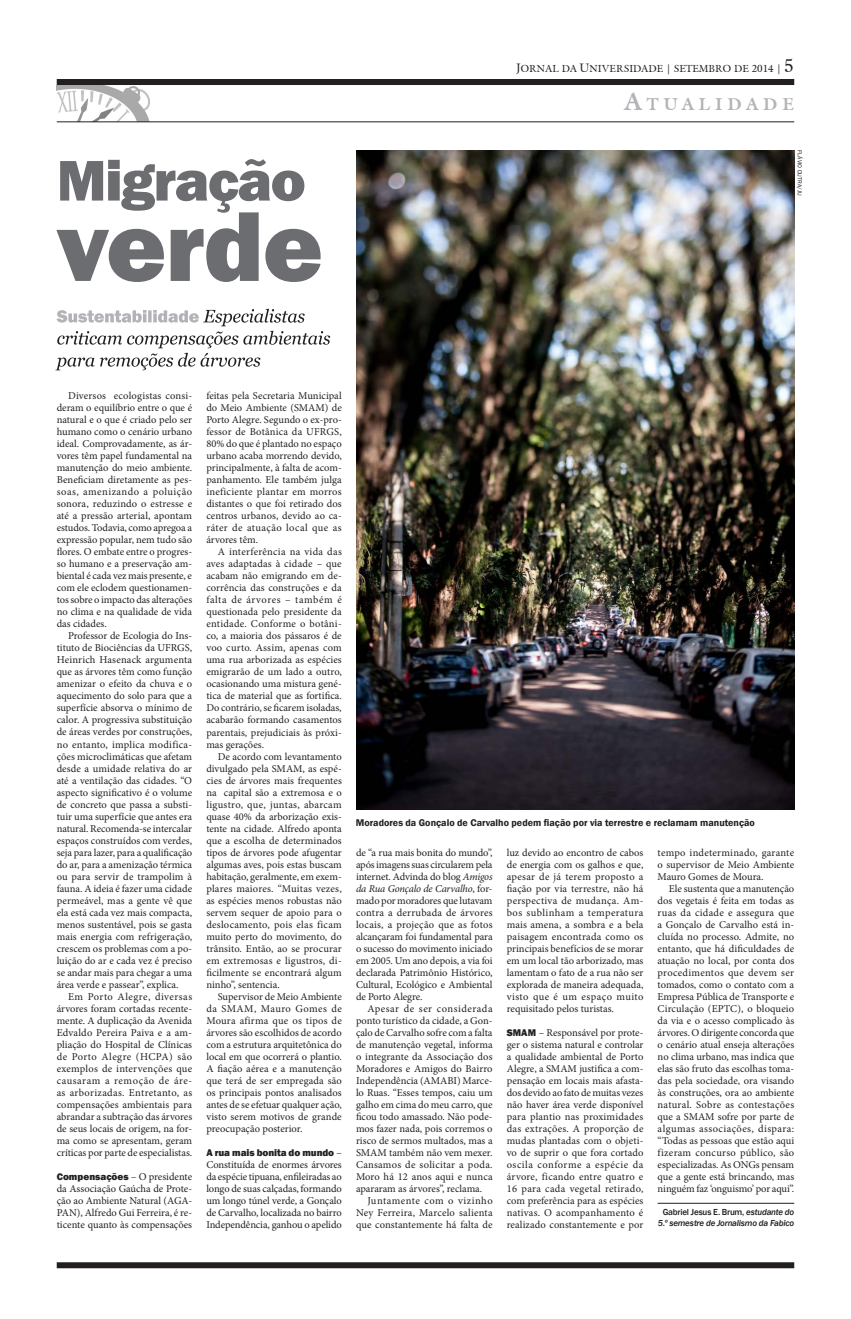
<style>
.page{position:relative;width:851px;height:1319px;background:#fff}
.page>*{position:absolute;margin:0;border:0;box-sizing:border-box;transform-origin:0 0}
.Título_Principal_72{font:800 102.7px "Franklin Gothic";letter-spacing:-.01em;color:#6c6d70}
.Título_Principal_72-2{font:800 59.2px "Franklin Gothic";letter-spacing:-.025em;color:#6c6d70}
.Editoria{font:700 16.8px "Galliard IT Cby BT";letter-spacing:.285em;color:#b2b3b7}
.Texto_Minion_padrão{font:10.5px/12px "Minion Pro";color:#231f20;text-align:justify}
.Entretítulo{font:10.5px/12px "Minion Pro";color:#231f20;text-align:justify}
.Legenda_Foto{font:600 10px "Franklin Gothic";color:#231f20}
.Entretítulo-2{font:800 10px "Franklin Gothic";letter-spacing:-.01em;color:#231f20}
.t1{font:10px "Galliard IT Cby BT";color:#231f20}
.Assinatura_Estagiári{font:italic 500 9px/11px "Franklin Gothic";letter-spacing:-.025em;color:#231f20;text-align:center}
.Crédito_Foto{font:6px "Franklin Gothic";color:#231f20}
.s1{font-size:12px}
.s2{font-size:18px}
.s3{font-size:24px}
.s4{font-family:"Minion Pro";font-weight:400;font-size:10.5px}
.s5{font-style:italic}
.s6{font-family:"Franklin Gothic";font-weight:800;font-size:10px}
.s7{font-style:normal}
</style>
<div class="page">
<img style="left:57px;top:85px;width:104px;height:37px">
<svg style="left:55px;top:309px;width:275px;height:61px"></svg>
<hr style="left:57px;top:122px;width:737px;height:1px;background:#231f20">
<div style="left:57px;top:79px;width:737px;height:6px;background:#231f20"></div>
<svg style="left:57px;top:1262px;width:737px;height:5px;background:#2e2a2b"></svg>
<img style="left:356px;top:150px;width:438px;height:658px">
<hr style="left:657px;top:1202px;width:137px;height:1px;background:#231f20">
<p class="Título_Principal_72-2" style="left:57px;top:142px;width:250px">Migração</p>
<p class="Título_Principal_72" style="left:57px;top:180px;width:268px">verde</p>
<p class="t1" style="left:516px;top:62px;width:279px"><span class="s1">J</span>ORNAL DA <span class="s1">U</span>NIVERSIDADE | SETEMBRO DE 2014 | <span class="s2">5</span></p>
<p class="Editoria" style="left:623px;top:93px;width:172px"><span class="s3">A</span>TUALIDADE</p>
<p class="Crédito_Foto" style="left:803px;top:150px;width:47px;rotate:90deg">FLÁVIO DUTRA/JU</p>
<p class="Texto_Minion_padrão" style="left:57px;top:390px;width:137px;text-indent:11px">Diversos ecologistas consi&shy;deram o equilíbrio entre o que é natural e o que é criado pelo ser humano como o cenário urbano ideal. Comprovadamente, as ár&shy;vores têm papel fundamental na manutenção do meio ambiente.<br>Beneficiam diretamente as pes&shy;soas, amenizando a poluição sonora, reduzindo o estresse e até a pressão arterial, apontam estudos. Todavia, como apregoa a expressão popular, nem tudo são flores. O embate entre o progres&shy;so humano e a preservação am&shy;biental é cada vez mais presente, e com ele eclodem questionamen&shy;tos sobre o impacto das alterações no clima e na qualidade de vida das cidades.</p>
<p class="Texto_Minion_padrão" style="left:57px;top:630px;width:137px;text-indent:11px">Professor de Ecologia do Ins&shy;tituto de Biociências da UFRGS, Heinrich Hasenack argumenta que as árvores têm como função amenizar o efeito da chuva e o aquecimento do solo para que a superfície absorva o mínimo de calor. A progressiva substituição de áreas verdes por construções, no entanto, implica modifica&shy;ções microclimáticas que afetam desde a umidade relativa do ar até a ventilação das cidades. “O aspecto significativo é o volume de concreto que passa a substi&shy;tuir uma superfície que antes era natural. Recomenda-se intercalar espaços construídos com verdes, seja para lazer, para a qualificação do ar, para a amenização térmica ou para servir de trampolim à fauna. A ideia é fazer uma cidade permeável, mas a gente vê que ela está cada vez mais compacta, menos sustentável, pois se gasta mais energia com refrigeração, crescem os problemas com a po&shy;luição do ar e cada vez é preciso se andar mais para chegar a uma área verde e passear”, explica.</p>
<p class="Texto_Minion_padrão" style="left:57px;top:990px;width:137px;text-indent:11px">Em Porto Alegre, diversas árvores foram cortadas recente&shy;mente. A duplicação da Avenida Edvaldo Pereira Paiva e a am&shy;pliação do Hospital de Clínicas de Porto Alegre (HCPA) são exemplos de intervenções que causaram a remoção de áre&shy;as arborizadas. Entretanto, as compensações ambientais para abrandar a subtração das árvores de seus locais de origem, na for&shy;ma como se apresentam, geram críticas por parte de especialistas.</p>
<p class="Entretítulo-2" style="left:57px;top:1169px;width:137px">Compensações <span class="s4">– O presidente</span></p>
<p class="Entretítulo" style="left:57px;top:1182px;width:137px">da Associação Gaúcha de Prote&shy;ção ao Ambiente Natural (AGA-PAN), Alfredo Gui Ferreira, é re&shy;ticente quanto às compensações</p>
<p class="Entretítulo" style="left:206px;top:390px;width:137px">feitas pela Secretaria Municipal do Meio Ambiente (SMAM) de Porto Alegre. Segundo o ex-pro&shy;fessor de Botânica da UFRGS, 80% do que é plantado no espaço urbano acaba morrendo devido, principalmente, à falta de acom&shy;panhamento. Ele também julga ineficiente plantar em morros distantes o que foi retirado dos centros urbanos, devido ao ca&shy;ráter de atuação local que as árvores têm.</p>
<p class="Texto_Minion_padrão" style="left:206px;top:546px;width:137px;text-indent:11px">A interferência na vida das aves adaptadas à cidade – que acabam não emigrando em de&shy;corrência das construções e da falta de árvores – também é questionada pelo presidente da entidade. Conforme o botâni&shy;co, a maioria dos pássaros é de voo curto. Assim, apenas com uma rua arborizada as espécies emigrarão de um lado a outro, ocasionando uma mistura gené&shy;tica de material que as fortifica.<br>Do contrário, se ficarem isoladas, acabarão formando casamentos parentais, prejudiciais às próxi&shy;mas gerações.</p>
<p class="Texto_Minion_padrão" style="left:206px;top:750px;width:137px;text-indent:11px">De acordo com levantamento divulgado pela SMAM, as espé&shy;cies de árvores mais frequentes na capital são a extremosa e o ligustro, que, juntas, abarcam quase 40% da arborização exis&shy;tente na cidade. Alfredo aponta que a escolha de determinados tipos de árvores pode afugentar algumas aves, pois estas buscam habitação, geralmente, em exem&shy;plares maiores. “Muitas vezes, as espécies menos robustas não servem sequer de apoio para o deslocamento, pois elas ficam muito perto do movimento, do trânsito. Então, ao se procurar em extremosas e ligustros, di&shy;ficilmente se encontrará algum ninho”, sentencia.</p>
<p class="Texto_Minion_padrão" style="left:206px;top:990px;width:137px;text-indent:11px">Supervisor de Meio Ambiente da SMAM, Mauro Gomes de Moura afirma que os tipos de árvores são escolhidos de acordo com a estrutura arquitetônica do local em que ocorrerá o plantio.<br>A fiação aérea e a manutenção que terá de ser empregada são os principais pontos analisados antes de se efetuar qualquer ação, visto serem motivos de grande preocupação posterior.</p>
<p class="Entretítulo-2" style="left:206px;top:1145px;width:137px">A rua mais bonita do mundo <span class="s4">–</span></p>
<p class="Entretítulo" style="left:206px;top:1158px;width:137px">Constituída de enormes árvores da espécie tipuana, enfileiradas ao longo de suas calçadas, formando um longo túnel verde, a Gonçalo de Carvalho, localizada no bairro Independência, ganhou o apelido</p>
<p class="Legenda_Foto" style="left:356px;top:816px;width:400px">Moradores da Gonçalo de Carvalho pedem fiação por via terrestre e reclamam manutenção</p>
<p class="Entretítulo" style="left:356px;top:846px;width:138px">de “a rua mais bonita do mundo”, após imagens suas circularem pela internet. Advinda do blog <span class="s5">Amigos da Rua Gonçalo de Carvalho</span>, for&shy;mado por moradores que lutavam contra a derrubada de árvores locais, a projeção que as fotos alcançaram foi fundamental para o sucesso do movimento iniciado em 2005. Um ano depois, a via foi declarada Patrimônio Histórico, Cultural, Ecológico e Ambiental de Porto Alegre.</p>
<p class="Texto_Minion_padrão" style="left:356px;top:1002px;width:138px;text-indent:11px">Apesar de ser considerada ponto turístico da cidade, a Gon&shy;çalo de Carvalho sofre com a falta de manutenção vegetal, informa o integrante da Associação dos Moradores e Amigos do Bairro Independência (AMABI) Marce&shy;lo Ruas. “Esses tempos, caiu um galho em cima do meu carro, que ficou todo amassado. Não pode&shy;mos fazer nada, pois corremos o risco de sermos multados, mas a SMAM também não vem mexer.<br>Cansamos de solicitar a poda.<br>Moro há 12 anos aqui e nunca apararam as árvores”, reclama.</p>
<p class="Texto_Minion_padrão" style="left:356px;top:1194px;width:138px;text-indent:11px">Juntamente com o vizinho Ney Ferreira, Marcelo salienta que constantemente há falta de</p>
<p class="Texto_Minion_padrão" style="left:506px;top:846px;width:138px">luz devido ao encontro de cabos de energia com os galhos e que, apesar de já terem proposto a fiação por via terrestre, não há perspectiva de mudança. Am&shy;bos sublinham a temperatura mais amena, a sombra e a bela paisagem encontrada como os principais benefícios de se morar em um local tão arborizado, mas lamentam o fato de a rua não ser explorada de maneira adequada, visto que é um espaço muito requisitado pelos turistas.</p>
<p class="Entretítulo" style="left:506px;top:1026px;width:138px"><span class="s6">SMAM</span> – Responsável por prote&shy;ger o sistema natural e controlar a qualidade ambiental de Porto Alegre, a SMAM justifica a com&shy;pensação em locais mais afasta&shy;dos devido ao fato de muitas vezes não haver área verde disponível para plantio nas proximidades das extrações. A proporção de mudas plantadas com o objeti&shy;vo de suprir o que fora cortado oscila conforme a espécie da árvore, ficando entre quatro e 16 para cada vegetal retirado, com preferência para as espécies nativas. O acompanhamento é realizado constantemente e por</p>
<p class="Entretítulo" style="left:657px;top:846px;width:138px">tempo indeterminado, garante o supervisor de Meio Ambiente Mauro Gomes de Moura.</p>
<p class="Texto_Minion_padrão" style="left:657px;top:882px;width:138px;text-indent:11px">Ele sustenta que a manutenção dos vegetais é feita em todas as ruas da cidade e assegura que a Gonçalo de Carvalho está in&shy;cluída no processo. Admite, no entanto, que há dificuldades de atuação no local, por conta dos procedimentos que devem ser tomados, como o contato com a Empresa Pública de Transporte e Circulação (EPTC), o bloqueio da via e o acesso complicado às árvores. O dirigente concorda que o cenário atual enseja alterações no clima urbano, mas indica que elas são fruto das escolhas toma&shy;das pela sociedade, ora visando às construções, ora ao ambiente natural. Sobre as contestações que a SMAM sofre por parte de algumas associações, dispara: “Todas as pessoas que estão aqui fizeram concurso público, são especializadas. As ONGs pensam que a gente está brincando, mas ninguém faz ‘onguismo’ por aqui”.</p>
<p class="Assinatura_Estagiári" style="left:657px;top:1206px;width:138px"><span class="s7">Gabriel Jesus E. Brum,</span> estudante do<br>5.º semestre de Jornalismo da Fabico</p>
</div>
